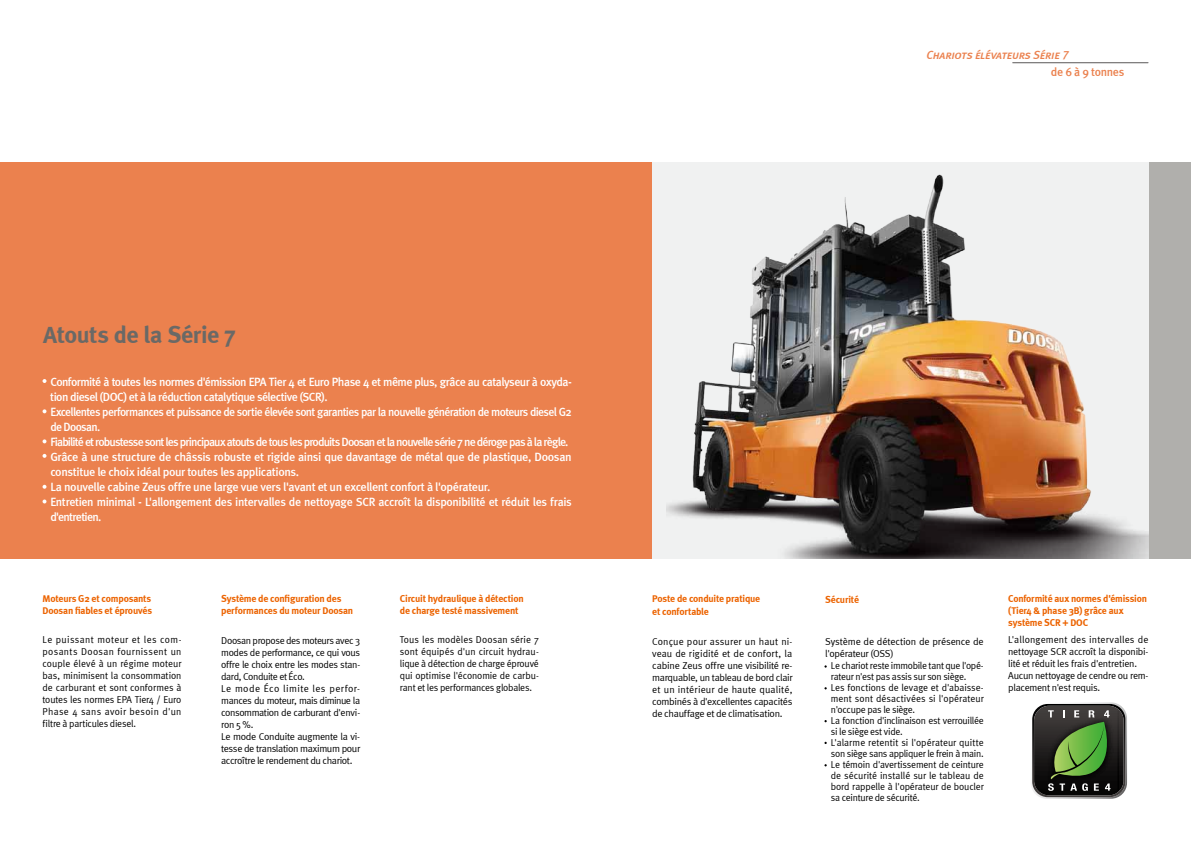
<style>
.page{position:relative;width:1191px;height:842px;background:#fff}
.page>*{position:absolute;margin:0;border:0;box-sizing:border-box;transform-origin:0 0}
.t1{font:700 24px "Meta";letter-spacing:-.015em;color:#6a6966}
.t2{font:500 12px/15px "Meta";letter-spacing:-.04em;color:#fff}
.t3{font:12px "Meta Medium LF Italic Caps";letter-spacing:-.02em;color:#eb814e}
.t4{font:500 12px "Meta";letter-spacing:-.03em;color:#eb814e}
.t5{font:10px/12px "Meta Normal";letter-spacing:-.025em;color:#000;text-align:justify;scale:.96 1}
.t6{font:10px/12px "Meta Normal";letter-spacing:-.025em;color:#000}
.t7{font:700 10px/12px "Meta";letter-spacing:-.02em;color:#ec6300}
</style>
<div class="page">
<div style="left:0;top:162px;width:652px;height:396px;background:#eb814e"></div>
<div style="left:1148px;top:162px;width:43px;height:396px;background:#b0afac"></div>
<div style="left:652px;top:162px;width:496px;height:396px;background:#f0f1f1"></div>
<hr style="left:1012px;top:62px;width:136px;height:1px;background:#5a5757">
<img style="left:666px;top:174px;width:482px;height:384px">
<svg style="left:1031px;top:702px;width:96px;height:97px;background:#4a5940"></svg>
<svg style="left:43px;top:379px;width:3px;height:4px"></svg>
<svg style="left:43px;top:409px;width:3px;height:4px"></svg>
<svg style="left:43px;top:439px;width:3px;height:4px"></svg>
<svg style="left:43px;top:454px;width:3px;height:4px"></svg>
<svg style="left:43px;top:485px;width:3px;height:4px"></svg>
<svg style="left:43px;top:499px;width:3px;height:4px"></svg>
<p class="t3" style="left:926px;top:48px;width:144px">Chariots élévateurs Série 7</p>
<p class="t4" style="left:1051px;top:65px;width:75px">de 6 à 9 tonnes</p>
<h1 class="t1" style="left:43px;top:321px;width:194px">Atouts de la Série 7</h1>
<p class="t2" style="left:50px;top:374px;width:523px">Conformité à toutes les normes d'émission EPA Tier 4 et Euro Phase 4 et même plus, grâce au catalyseur à oxyda&shy;tion diesel (DOC) et à la réduction catalytique sélective (SCR).<br>Excellentes performances et puissance de sortie élevée sont garanties par la nouvelle génération de moteurs diesel G2 de Doosan.<br>Fiabilité et robustesse sont les principaux atouts de tous les produits Doosan et la nouvelle série 7 ne déroge pas à la règle.<br>Grâce à une structure de châssis robuste et rigide ainsi que davantage de métal que de plastique, Doosan constitue le choix idéal pour toutes les applications.<br>La nouvelle cabine Zeus offre une large vue vers l'avant et un excellent confort à l'opérateur.<br>Entretien minimal - L'allongement des intervalles de nettoyage SCR accroît la disponibilité et réduit les frais d'entretien.</p>
<p class="t7" style="left:43px;top:593px;width:111px">Moteurs G2 et composants<br>Doosan fiables et éprouvés</p>
<p class="t5" style="left:43px;top:633px;width:146px">Le puissant moteur et les com&shy;posants Doosan fournissent un couple élevé à un régime moteur bas, minimisent la consommation de carburant et sont conformes à toutes les normes EPA Tier4 / Euro Phase 4 sans avoir besoin d'un filtre à particules diesel.</p>
<p class="t7" style="left:221px;top:593px;width:134px">Système de configuration des performances du moteur Doosan</p>
<p class="t6" style="left:221px;top:634px;width:140px">Doosan propose des moteurs avec 3 modes de performance, ce qui vous offre le choix entre les modes stan&shy;dard, Conduite et Éco.<br>Le mode Éco limite les perfor&shy;mances du moteur, mais diminue la consommation de carburant d'envi&shy;ron 5 %.<br>Le mode Conduite augmente la vi&shy;tesse de translation maximum pour accroître le rendement du chariot.</p>
<p class="t7" style="left:400px;top:593px;width:125px">Circuit hydraulique à détection de charge testé massivement</p>
<p class="t5" style="left:400px;top:633px;width:146px">Tous les modèles Doosan série 7 sont équipés d'un circuit hydrau&shy;lique à détection de charge éprouvé qui optimise l'économie de carbu&shy;rant et les performances globales.</p>
<p class="t7" style="left:652px;top:592px;width:109px;line-height:12.5px">Poste de conduite pratique et confortable</p>
<p class="t6" style="left:652px;top:636px;width:142px;text-align:justify">Conçue pour assurer un haut ni&shy;veau de rigidité et de confort, la cabine Zeus offre une visibilité re&shy;marquable, un tableau de bord clair et un intérieur de haute qualité, combinés à d'excellentes capacités de chauffage et de climatisation.</p>
<p class="t7" style="left:825px;top:593px;width:35px">Sécurité</p>
<p class="t6" style="left:825px;top:636px;width:160px">Système de détection de présence de</p>
<p class="t6" style="left:825px;top:648px;width:70px">l'opérateur (OSS)</p>
<p class="t5" style="left:831px;top:660px;width:161px">Le chariot reste immobile tant que l'opé-</p>
<p class="t5" style="left:831px;top:671px;width:161px;line-height:11px;text-align:left">rateur n'est pas assis sur son siège.<br>Les fonctions de levage et d'abaisse&shy;ment sont désactivées si l'opérateur n'occupe pas le siège.<br>La fonction d'inclinaison est verrouillée si le siège est vide.<br>L'alarme retentit si l'opérateur quitte son siège sans appliquer le frein à main.<br>Le témoin d'avertissement de ceinture de sécurité installé sur le tableau de bord rappelle à l'opérateur de boucler sa ceinture de sécurité.</p>
<p class="t7" style="left:1008px;top:593px;width:140px">Conformité aux normes d'émission (Tier4 &amp; phase 3B) grâce aux système SCR + DOC</p>
<p class="t6" style="left:1008px;top:633px;width:142px">L'allongement des intervalles de nettoyage SCR accroît la disponibi&shy;lité et réduit les frais d'entretien.<br>Aucun nettoyage de cendre ou rem&shy;placement n'est requis.</p>
</div>
